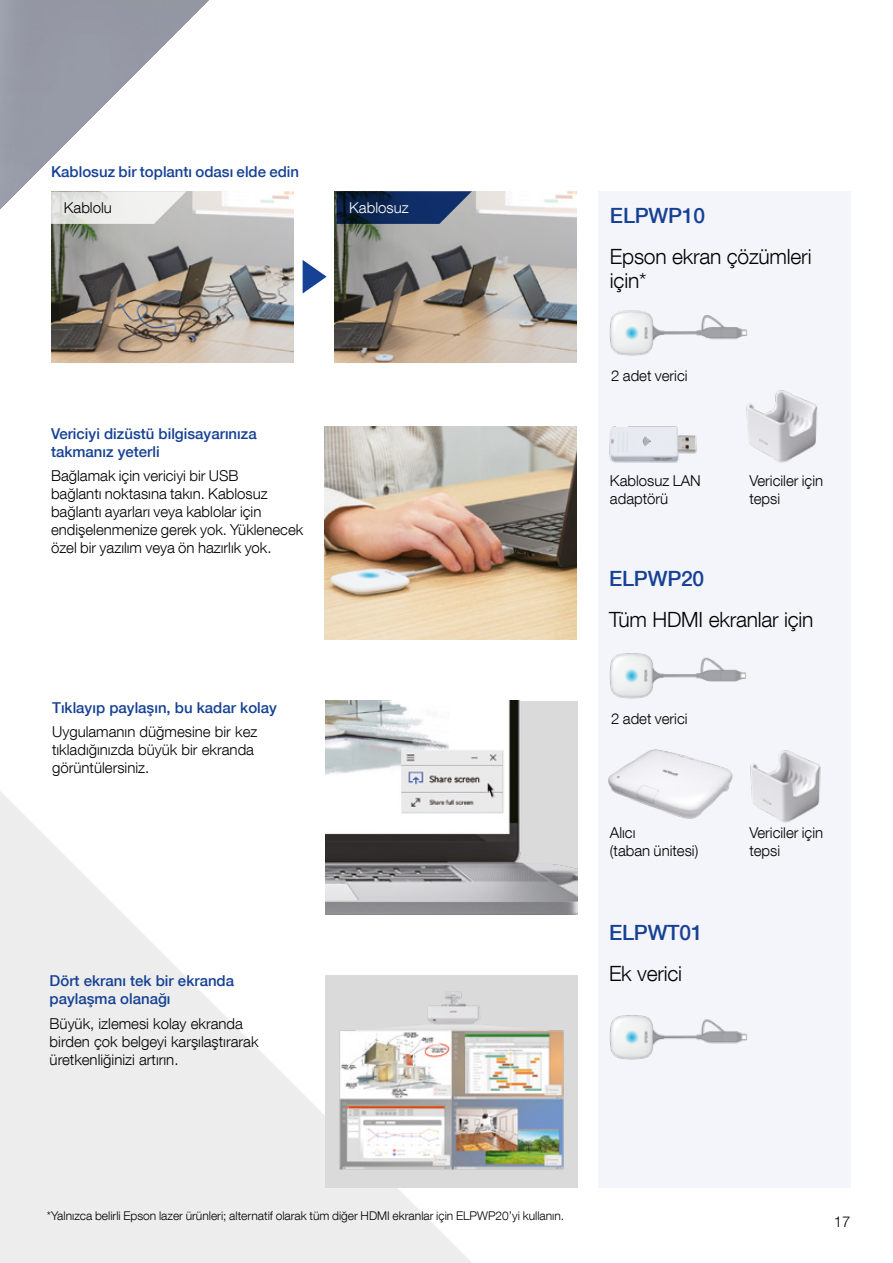
<style>
.page{position:relative;width:893px;height:1263px;background:#fff}
.page>*{position:absolute;margin:0;border:0;box-sizing:border-box;transform-origin:0 0}
.intro{font:300 21px/24px "Helvetica Neue LT Com";letter-spacing:-.01em;color:#000}
.intro-2{font:500 21px "Helvetica Neue LT Com";letter-spacing:-.01em;color:#164194}
.Brochure_Body_Copy{font:300 15px/18px "Helvetica Neue LT Com";color:#000}
.Brochure_Small_Sub_H{font:500 15px/18px "Helvetica Neue LT Com";color:#164194}
.t1{font:300 15px "Helvetica Neue LT Com";color:#fff}
.t2{font:300 15px "Helvetica Neue LT Pro";color:#000}
.t3{font:300 12px "Helvetica Neue LT Com";color:#000}
</style>
<div class="page">
<svg style="left:0;top:791px;width:472px;height:472px;fill:#ededed"></svg>
<div style="left:598px;top:191px;width:252px;height:997px;background:#f4f4fb"></div>
<div style="left:325px;top:975px;width:252px;height:213px;background:#dadada"></div>
<img style="left:339px;top:993px;width:225px;height:177px">
<img style="left:325px;top:427px;width:252px;height:212px">
<img style="left:325px;top:701px;width:252px;height:213px">
<img style="left:750px;top:750px;width:71px;height:73px">
<img style="left:746px;top:390px;width:72px;height:73px">
<img style="left:609px;top:310px;width:138px;height:46px">
<img style="left:609px;top:653px;width:138px;height:46px">
<img style="left:609px;top:1015px;width:138px;height:45px">
<img style="left:608px;top:749px;width:125px;height:70px">
<img style="left:609px;top:426px;width:88px;height:37px">
<img style="left:51px;top:191px;width:242px;height:171px">
<svg style="left:0;top:0;width:209px;height:224px"></svg>
<img style="left:334px;top:191px;width:243px;height:171px">
<svg style="left:303px;top:260px;width:24px;height:33px"></svg>
<svg style="left:336px;top:191px;width:136px;height:33px;background:#223961"></svg>
<p class="Brochure_Small_Sub_H" style="left:51px;top:163px;width:250px">Kablosuz bir toplantı odası elde edin</p>
<p class="Brochure_Body_Copy" style="left:64px;top:198px;width:50px">Kablolu</p>
<p class="t1" style="left:349px;top:198px;width:61px">Kablosuz</p>
<p class="Brochure_Small_Sub_H" style="left:51px;top:424px;width:207px">Vericiyi dizüstü bilgisayarınıza takmanız yeterli</p>
<p class="Brochure_Body_Copy" style="left:51px;top:467px;width:254px">Bağlamak için vericiyi bir USB<br>bağlantı noktasına takın. Kablosuz bağlantı ayarları veya kablolar için endişelenmenize gerek yok. Yüklenecek özel bir yazılım veya ön hazırlık yok.</p>
<p class="Brochure_Small_Sub_H" style="left:52px;top:698px;width:226px">Tıklayıp paylaşın, bu kadar kolay</p>
<p class="Brochure_Body_Copy" style="left:52px;top:722px;width:207px">Uygulamanın düğmesine bir kez tıkladığınızda büyük bir ekranda görüntülersiniz.</p>
<p class="Brochure_Small_Sub_H" style="left:50px;top:972px;width:186px">Dört ekranı tek bir ekranda paylaşma olanağı</p>
<p class="Brochure_Body_Copy" style="left:50px;top:1014px;width:210px">Büyük, izlemesi kolay ekranda birden çok belgeyi karşılaştırarak üretkenliğinizi artırın.</p>
<p class="intro-2" style="left:610px;top:203px;width:97px">ELPWP10</p>
<p class="intro" style="left:610px;top:244px;width:203px">Epson ekran çözümleri için*</p>
<p class="Brochure_Body_Copy" style="left:611px;top:367px;width:78px">2 adet verici</p>
<p class="Brochure_Body_Copy" style="left:610px;top:471px;width:92px">Kablosuz LAN adaptörü</p>
<p class="Brochure_Body_Copy" style="left:749px;top:471px;width:75px">Vericiler için tepsi</p>
<p class="intro-2" style="left:609px;top:566px;width:97px">ELPWP20</p>
<p class="intro" style="left:609px;top:607px;width:206px">Tüm HDMI ekranlar için</p>
<p class="Brochure_Body_Copy" style="left:611px;top:710px;width:78px">2 adet verici</p>
<p class="Brochure_Body_Copy" style="left:610px;top:823px;width:90px">Alıcı<br>(taban ünitesi)</p>
<p class="intro-2" style="left:609px;top:920px;width:95px">ELPWT01</p>
<p class="intro" style="left:609px;top:961px;width:75px">Ek verici</p>
<p class="Brochure_Body_Copy" style="left:749px;top:823px;width:75px">Vericiler için tepsi</p>
<p class="t3" style="left:47px;top:1208px;width:519px">*Yalnızca belirli Epson lazer ürünleri; alternatif olarak tüm diğer HDMI ekranlar için ELPWP20’yi kullanın.</p>
<p class="t2" style="left:834px;top:1212px;width:18px">17</p>
</div>
